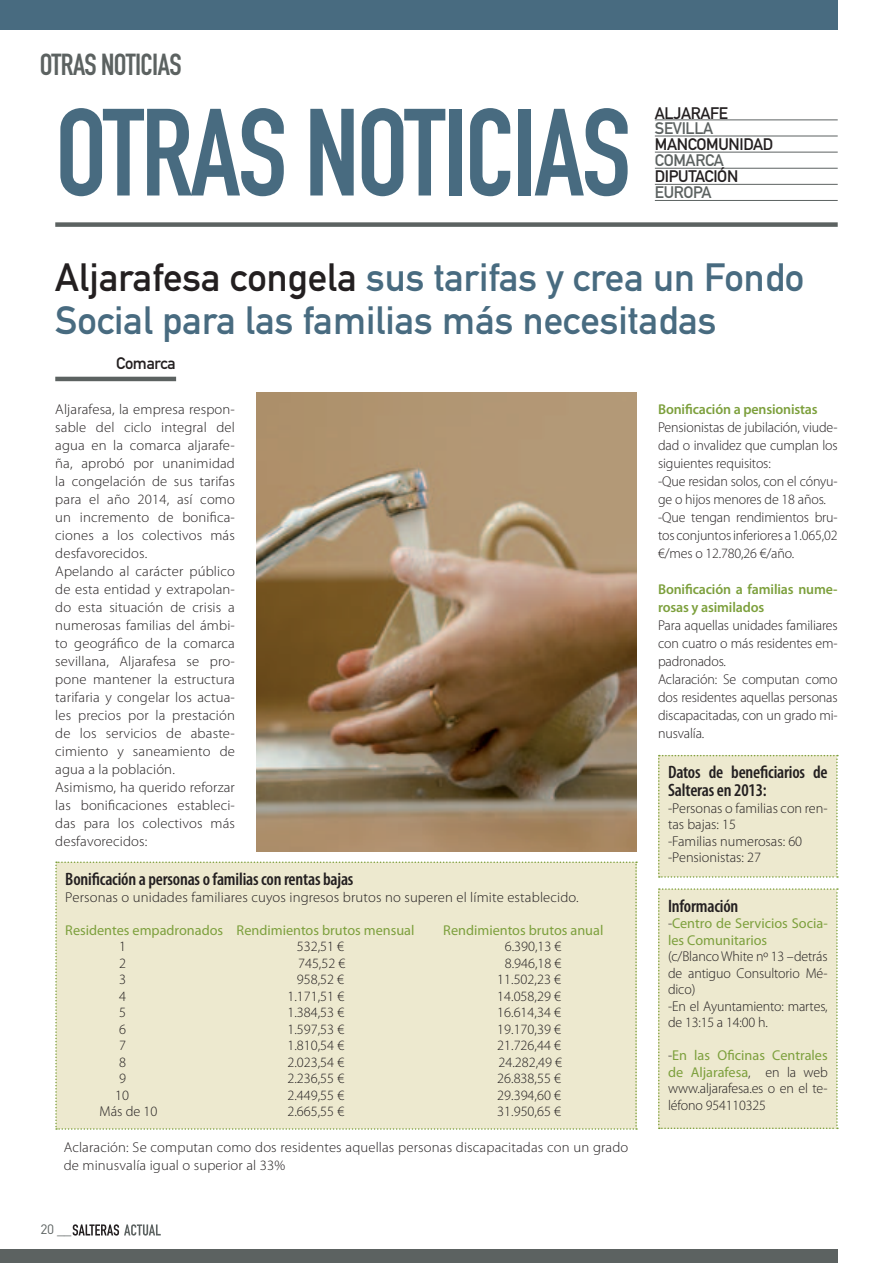
<style>
.page{position:relative;width:893px;height:1263px;background:#fff}
.page>*{position:absolute;margin:0;border:0;box-sizing:border-box;transform-origin:0 0}
.t1{font:121.8px "DIN Engschrift";letter-spacing:-.02em;color:#486b80}
.t2{font:38.85px/42.2px "DIN Mittelschrift";color:#486b80}
.t3{font:30px "DIN Engschrift";letter-spacing:-.02em;color:#5c6261}
._01_-_CUERPO_DE_TEXT{font:600 condensed 18px/18px "Myriad Pro";letter-spacing:-.01em;color:#231f20}
.t4{font:16.5px "DIN Mittelschrift";letter-spacing:-.02em;color:#231f20}
.t5{font:16.5px "DIN Mittelschrift";letter-spacing:-.02em;color:#5c6261}
._01_-_CUERPO_DE_TEXT-2{font:300 14.25px/18px "Myriad Pro";color:#231f20;text-align:justify}
._01_-_CUERPO_DE_TEXT-3{font:14.25px/16.5px "Myriad Pro";color:#7da03d}
._04_-_LADILLO{font:600 14.25px/18px "Myriad Pro";letter-spacing:-.01em;color:#7da03d}
.t6{font:13.5px "DIN";color:#5c6261}
.s1{color:#231f20}
.s2{font-weight:300;color:#231f20}
.s3{font-weight:400;color:#7da03d}
</style>
<div class="page">
<svg style="left:73px;top:1224px;width:88px;height:11px"></svg>
<div style="left:0;top:0;width:838px;height:29px;background:#486b80"></div>
<div style="left:0;top:1249px;width:838px;height:14px;background:#5c6261"></div>
<hr style="left:55px;top:377px;width:121px;height:4px;background:#5c6261">
<div style="left:55px;top:222px;width:783px;height:5px;background:#5c6261"></div>
<hr style="left:655px;top:120px;width:183px;height:1px;background:#5c6261">
<hr style="left:655px;top:136px;width:183px;height:1px;background:#5c6261">
<hr style="left:655px;top:152px;width:183px;height:1px;background:#5c6261">
<hr style="left:655px;top:168px;width:183px;height:1px;background:#5c6261">
<hr style="left:655px;top:184px;width:183px;height:1px;background:#5c6261">
<hr style="left:655px;top:200px;width:183px;height:1px;background:#5c6261">
<div style="left:55px;top:861px;width:582px;height:269px;background:#ede9cf"></div>
<img style="left:256px;top:392px;width:381px;height:459px">
<div style="left:658px;top:755px;width:180px;height:123px;background:#ede9cf"></div>
<div style="left:658px;top:888px;width:180px;height:241px;background:#ede9cf"></div>
<p class="t3" style="left:40px;top:47px;width:143px">OTRAS NOTICIAS</p>
<p class="t1" style="left:55px;top:81px;width:577px">OTRAS NOTICIAS</p>
<p class="t4" style="left:655px;top:103px;width:75px">ALJARAFE</p>
<p class="t5" style="left:655px;top:119px;width:60px">SEVILLA</p>
<p class="t4" style="left:655px;top:135px;width:120px">MANCOMUNIDAD</p>
<p class="t5" style="left:655px;top:151px;width:71px">COMARCA</p>
<p class="t4" style="left:655px;top:167px;width:85px">DIPUTACIÓN</p>
<p class="t5" style="left:655px;top:183px;width:58px">EUROPA</p>
<p class="t2" style="left:55px;top:257px;width:751px"><span class="s1">Aljarafesa congela</span> sus tarifas y crea un Fondo<br>Social para las familias más necesitadas</p>
<p class="t4" style="left:116px;top:353px;width:61px">Comarca</p>
<p class="_01_-_CUERPO_DE_TEXT-2" style="left:55px;top:400px;width:181px">Aljarafesa, la empresa respon&shy;sable del ciclo integral del agua en la comarca aljarafe&shy;ña, aprobó por unanimidad la congelación de sus tarifas para el año 2014, así como un incremento de bonifica&shy;ciones a los colectivos más desfavorecidos.</p>
<p class="_01_-_CUERPO_DE_TEXT-2" style="left:55px;top:562px;width:181px">Apelando al carácter público de esta entidad y extrapolan&shy;do esta situación de crisis a numerosas familias del ámbi&shy;to geográfico de la comarca sevillana, Aljarafesa se pro&shy;pone mantener la estructura tarifaria y congelar los actua&shy;les precios por la prestación de los servicios de abaste&shy;cimiento y saneamiento de agua a la población.</p>
<p class="_01_-_CUERPO_DE_TEXT-2" style="left:55px;top:778px;width:181px">Asimismo, ha querido reforzar las bonificaciones estableci&shy;das para los colectivos más desfavorecidos:</p>
<p class="_01_-_CUERPO_DE_TEXT" style="left:65px;top:870px;width:290px">Bonificación a personas o familias con rentas bajas</p>
<p class="_01_-_CUERPO_DE_TEXT-2" style="left:65px;top:888px;width:515px">Personas o unidades familiares cuyos ingresos brutos no superen el límite establecido.</p>
<p class="_01_-_CUERPO_DE_TEXT-3" style="left:65px;top:921px;width:351px">Residentes empadronados Rendimientos brutos mensual</p>
<p class="_01_-_CUERPO_DE_TEXT-3" style="left:443px;top:921px;width:162px">Rendimientos brutos anual</p>
<p class="_01_-_CUERPO_DE_TEXT-2" style="left:119px;top:937px;width:8px">1</p>
<p class="_01_-_CUERPO_DE_TEXT-2" style="left:297px;top:937px;width:49px">532,51 €</p>
<p class="_01_-_CUERPO_DE_TEXT-2" style="left:505px;top:937px;width:58px">6.390,13 €</p>
<p class="_01_-_CUERPO_DE_TEXT-2" style="left:119px;top:954px;width:8px">2</p>
<p class="_01_-_CUERPO_DE_TEXT-2" style="left:298px;top:954px;width:49px">745,52 €</p>
<p class="_01_-_CUERPO_DE_TEXT-2" style="left:505px;top:954px;width:58px">8.946,18 €</p>
<p class="_01_-_CUERPO_DE_TEXT-2" style="left:119px;top:970px;width:8px">3</p>
<p class="_01_-_CUERPO_DE_TEXT-2" style="left:297px;top:970px;width:49px">958,52 €</p>
<p class="_01_-_CUERPO_DE_TEXT-2" style="left:497px;top:970px;width:65px">11.502,23 €</p>
<p class="_01_-_CUERPO_DE_TEXT-2" style="left:119px;top:987px;width:8px">4</p>
<p class="_01_-_CUERPO_DE_TEXT-2" style="left:288px;top:987px;width:58px">1.171,51 €</p>
<p class="_01_-_CUERPO_DE_TEXT-2" style="left:497px;top:987px;width:65px">14.058,29 €</p>
<p class="_01_-_CUERPO_DE_TEXT-2" style="left:119px;top:1003px;width:8px">5</p>
<p class="_01_-_CUERPO_DE_TEXT-2" style="left:288px;top:1003px;width:58px">1.384,53 €</p>
<p class="_01_-_CUERPO_DE_TEXT-2" style="left:497px;top:1003px;width:65px">16.614,34 €</p>
<p class="_01_-_CUERPO_DE_TEXT-2" style="left:119px;top:1020px;width:8px">6</p>
<p class="_01_-_CUERPO_DE_TEXT-2" style="left:288px;top:1020px;width:58px">1.597,53 €</p>
<p class="_01_-_CUERPO_DE_TEXT-2" style="left:497px;top:1020px;width:65px">19.170,39 €</p>
<p class="_01_-_CUERPO_DE_TEXT-2" style="left:119px;top:1036px;width:8px">7</p>
<p class="_01_-_CUERPO_DE_TEXT-2" style="left:288px;top:1036px;width:58px">1.810,54 €</p>
<p class="_01_-_CUERPO_DE_TEXT-2" style="left:497px;top:1036px;width:65px">21.726,44 €</p>
<p class="_01_-_CUERPO_DE_TEXT-2" style="left:119px;top:1053px;width:8px">8</p>
<p class="_01_-_CUERPO_DE_TEXT-2" style="left:288px;top:1053px;width:58px">2.023,54 €</p>
<p class="_01_-_CUERPO_DE_TEXT-2" style="left:498px;top:1053px;width:65px">24.282,49 €</p>
<p class="_01_-_CUERPO_DE_TEXT-2" style="left:119px;top:1069px;width:8px">9</p>
<p class="_01_-_CUERPO_DE_TEXT-2" style="left:288px;top:1069px;width:58px">2.236,55 €</p>
<p class="_01_-_CUERPO_DE_TEXT-2" style="left:497px;top:1069px;width:65px">26.838,55 €</p>
<p class="_01_-_CUERPO_DE_TEXT-2" style="left:115px;top:1086px;width:15px">10</p>
<p class="_01_-_CUERPO_DE_TEXT-2" style="left:288px;top:1086px;width:58px">2.449,55 €</p>
<p class="_01_-_CUERPO_DE_TEXT-2" style="left:497px;top:1086px;width:65px">29.394,60 €</p>
<p class="_01_-_CUERPO_DE_TEXT-2" style="left:100px;top:1102px;width:59px">Más de 10</p>
<p class="_01_-_CUERPO_DE_TEXT-2" style="left:288px;top:1102px;width:58px">2.665,55 €</p>
<p class="_01_-_CUERPO_DE_TEXT-2" style="left:497px;top:1102px;width:65px">31.950,65 €</p>
<p class="_01_-_CUERPO_DE_TEXT-2" style="left:64px;top:1138px;width:566px">Aclaración: Se computan como dos residentes aquellas personas discapacitadas con un grado de minusvalía igual o superior al 33%</p>
<p class="t6" style="left:40px;top:1220px;width:32px">20 __</p>
<p class="_04_-_LADILLO" style="left:658px;top:400px;width:161px">Bonificación a pensionistas</p>
<p class="_01_-_CUERPO_DE_TEXT-2" style="left:658px;top:418px;width:181px">Pensionistas de jubilación, viude&shy;dad o invalidez que cumplan los siguientes requisitos:</p>
<p class="_01_-_CUERPO_DE_TEXT-2" style="left:658px;top:472px;width:181px">-Que residan solos, con el cónyu&shy;ge o hijos menores de 18 años.</p>
<p class="_01_-_CUERPO_DE_TEXT-2" style="left:658px;top:508px;width:181px">-Que tengan rendimientos bru&shy;tos conjuntos inferiores a 1.065,02 €/mes o 12.780,26 €/año.</p>
<p class="_04_-_LADILLO" style="left:658px;top:580px;width:181px">Bonificación a familias nume&shy;rosas y asimilados</p>
<p class="_01_-_CUERPO_DE_TEXT-2" style="left:658px;top:616px;width:181px">Para aquellas unidades familiares con cuatro o más residentes em&shy;padronados.</p>
<p class="_01_-_CUERPO_DE_TEXT-2" style="left:658px;top:670px;width:181px">Aclaración: Se computan como dos residentes aquellas personas discapacitadas, con un grado mi&shy;nusvalía.</p>
<p class="_01_-_CUERPO_DE_TEXT" style="left:668px;top:764px;width:161px">Datos de beneficiarios de<br>Salteras en 2013:</p>
<p class="_01_-_CUERPO_DE_TEXT-2" style="left:668px;top:800px;width:161px;line-height:16.5px">-Personas o familias con ren&shy;tas bajas: 15</p>
<p class="_01_-_CUERPO_DE_TEXT-2" style="left:668px;top:832px;width:136px">-Familias numerosas: 60</p>
<p class="_01_-_CUERPO_DE_TEXT-2" style="left:668px;top:849px;width:95px">-Pensionistas: 27</p>
<p class="_01_-_CUERPO_DE_TEXT" style="left:668px;top:897px;width:72px">Información</p>
<p class="_01_-_CUERPO_DE_TEXT-3" style="left:668px;top:915px;width:161px"><span class="s2">-</span>Centro de Servicios Socia&shy;les Comunitarios</p>
<p class="_01_-_CUERPO_DE_TEXT-2" style="left:668px;top:948px;width:161px;line-height:16.5px">(c/Blanco White nº 13 –detrás de antiguo Consultorio Mé&shy;dico)</p>
<p class="_01_-_CUERPO_DE_TEXT-2" style="left:668px;top:998px;width:161px;line-height:16.5px">-En el Ayuntamiento: martes, de 13:15 a 14:00 h.</p>
<p class="_01_-_CUERPO_DE_TEXT-2" style="left:668px;top:1047px;width:161px;line-height:16.5px">-<span class="s3">En las Oficinas Centrales de Aljarafesa</span>, en la web www.aljarafesa.es o en el te&shy;léfono 954110325</p>
</div>
